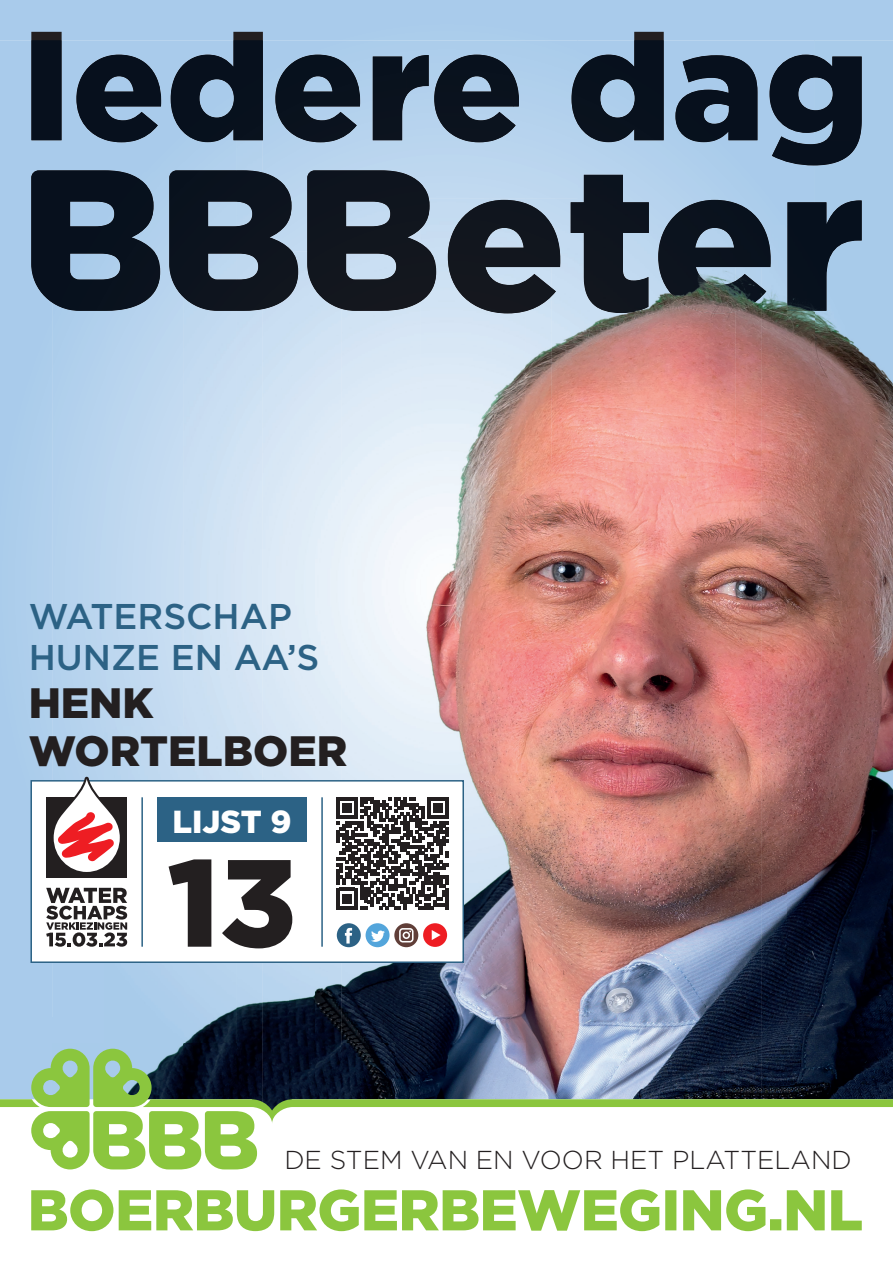
<style>
.page{position:relative;width:893px;height:1263px;background:#fff}
.page>*{position:absolute;margin:0;border:0;box-sizing:border-box;transform-origin:0 0}
.t1{font:900 123.75px "Gotham";color:#231f20}
.t2{font:900 42.45px/47.7px "Gotham";color:#231f20}
.t3{font:500 35.78px/41.7px "Gotham";color:#2c6285}
.t4{font:900 31.88px "Gotham";color:#fff}
.t5{font:300 25.88px "Gotham";color:#231f20}
</style>
<div class="page">
<div style="left:0;top:0;width:893px;height:40px;background:#a9cbeb"></div>
<svg style="left:31px;top:32px;width:831px;height:8px;background:#9ab8d5"></svg>
<img style="left:578px;top:141px;width:236px;height:84px">
<img style="left:814px;top:40px;width:79px;height:1009px">
<img style="left:236px;top:141px;width:27px;height:908px">
<img style="left:105px;top:172px;width:78px;height:877px">
<img style="left:183px;top:311px;width:53px;height:738px">
<img style="left:342px;top:311px;width:52px;height:738px">
<img style="left:420px;top:198px;width:105px;height:851px">
<img style="left:525px;top:198px;width:46px;height:27px">
<img style="left:394px;top:311px;width:26px;height:738px">
<img style="left:552px;top:225px;width:183px;height:824px">
<img style="left:762px;top:225px;width:26px;height:824px">
<img style="left:289px;top:251px;width:26px;height:798px">
<img style="left:525px;top:313px;width:27px;height:736px">
<img style="left:735px;top:313px;width:27px;height:736px">
<img style="left:262px;top:311px;width:27px;height:738px">
<img style="left:315px;top:311px;width:27px;height:738px">
<img style="left:788px;top:311px;width:26px;height:738px">
<img style="left:31px;top:170px;width:129px;height:141px">
<img style="left:307px;top:170px;width:129px;height:141px">
<img style="left:169px;top:170px;width:129px;height:141px">
<img style="left:448px;top:200px;width:112px;height:113px">
<img style="left:571px;top:175px;width:78px;height:138px">
<img style="left:658px;top:200px;width:113px;height:113px">
<img style="left:787px;top:200px;width:75px;height:111px">
<img style="left:31px;top:40px;width:376px;height:101px">
<img style="left:406px;top:55px;width:108px;height:61px">
<img style="left:571px;top:40px;width:291px;height:101px">
<img style="left:513px;top:76px;width:6px;height:52px">
<img style="left:437px;top:115px;width:77px;height:26px">
<img style="left:107px;top:140px;width:29px;height:2px">
<img style="left:197px;top:140px;width:22px;height:2px">
<img style="left:306px;top:140px;width:29px;height:2px">
<img style="left:465px;top:140px;width:29px;height:2px">
<img style="left:598px;top:140px;width:21px;height:2px">
<img style="left:692px;top:140px;width:23px;height:2px">
<img style="left:772px;top:140px;width:87px;height:25px">
<div style="left:30px;top:780px;width:434px;height:183px;background:#fff;border:1px solid #2c6285"></div>
<svg style="left:0;top:1049px;width:893px;height:120px"></svg>
<div style="left:337px;top:923px;width:24px;height:24px;background:#2c6285;border-radius:50%"></div>
<svg style="left:345px;top:928px;width:7px;height:15px"></svg>
<svg style="left:394px;top:923px;width:24px;height:24px"></svg>
<div style="left:366px;top:923px;width:24px;height:24px;background:#53a5db;border-radius:50%"></div>
<svg style="left:371px;top:930px;width:14px;height:12px"></svg>
<div style="left:423px;top:923px;width:24px;height:24px;background:#ee1d23;border-radius:50%"></div>
<svg style="left:432px;top:930px;width:9px;height:10px"></svg>
<svg style="left:31px;top:1189px;width:831px;height:42px"></svg>
<svg style="left:337px;top:797px;width:111px;height:112px"></svg>
<hr style="left:445px;top:888px;width:3px;height:21px;background:#231f20">
<hr style="left:141px;top:797px;width:2px;height:150px;background:#2c6285">
<hr style="left:321px;top:797px;width:2px;height:150px;background:#2c6285">
<div style="left:46px;top:797px;width:81px;height:81px;background:#231f20"></div>
<svg style="left:46px;top:888px;width:81px;height:59px"></svg>
<svg style="left:51px;top:776px;width:72px;height:96px"></svg>
<div style="left:157px;top:797px;width:150px;height:45px;background:#2c6285"></div>
<h3 class="t3" style="left:29px;top:594px;width:292px">WATERSCHAP<br>HUNZE EN AA’S</h3>
<h2 class="t2" style="left:29px;top:678px;width:320px">HENK<br>WORTELBOER</h2>
<p class="t4" style="left:173px;top:803px;width:121px">LIJST 9</p>
<h1 class="t1" style="left:168px;top:831px;width:131px">13</h1>
<p class="t5" style="left:284px;top:1146px;width:569px">DE STEM VAN EN VOOR HET PLATTELAND</p>
</div>
